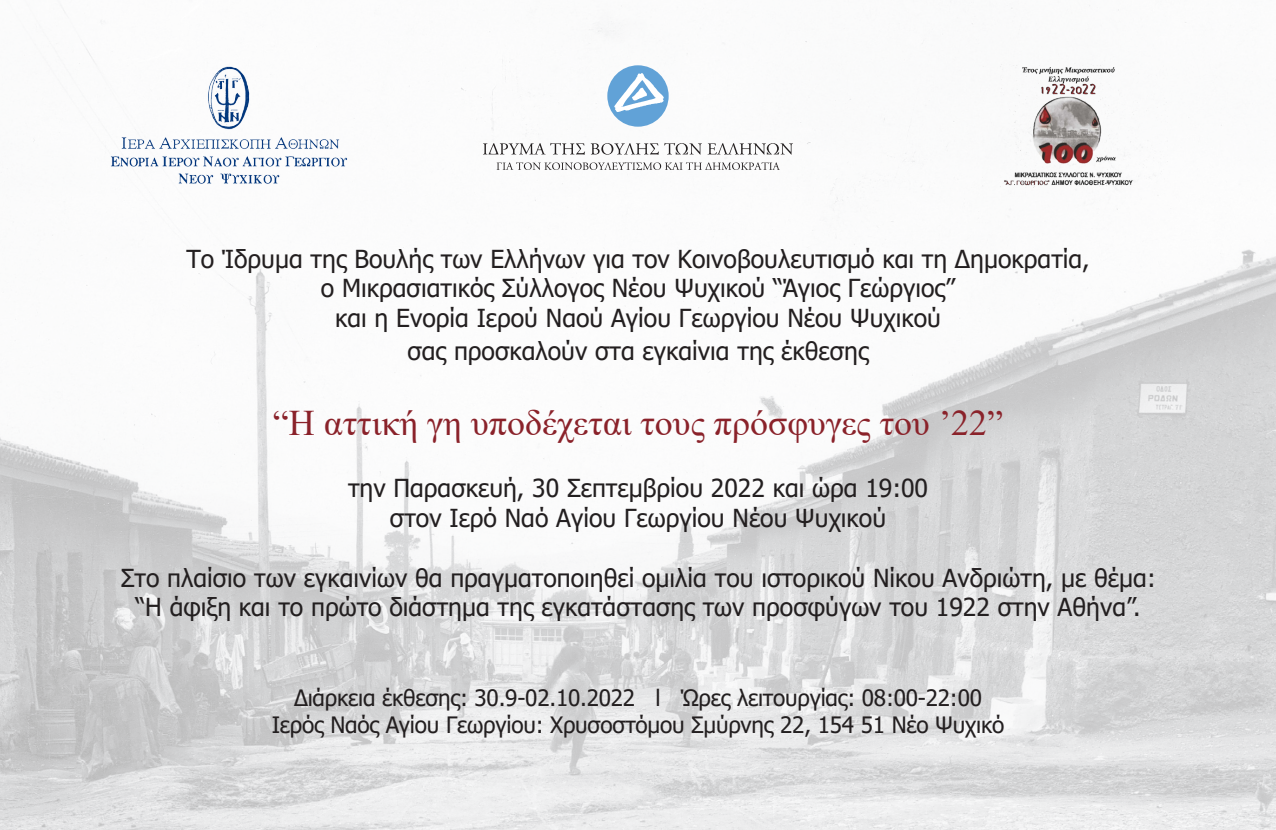
<style>
.page{position:relative;width:1276px;height:830px;background:#fff}
.page>*{position:absolute;margin:0;border:0;box-sizing:border-box;transform-origin:0 0}
.t1{font:36px "Times New Roman";color:#8a222a}
.t2{font:24.75px "Tahoma";color:#231f20}
.t3{font:22.5px "Tahoma";letter-spacing:-.01em;color:#231f20}
</style>
<div class="page">
<img style="left:0;top:5px;width:1276px;height:824px">
<svg style="left:483px;top:143px;width:102px;height:12px"></svg>
<svg style="left:591px;top:143px;width:202px;height:12px"></svg>
<svg style="left:496px;top:162px;width:284px;height:8px"></svg>
<div style="left:607px;top:65px;width:61px;height:62px;background:#61a2d7;border-radius:50%"></div>
<svg style="left:614px;top:73px;width:50px;height:39px"></svg>
<img style="left:980px;top:61px;width:188px;height:126px">
<img style="left:96px;top:56px;width:278px;height:138px">
<p class="t2" style="left:186px;top:242px;width:905px">Το Ίδρυμα της Βουλής των Ελλήνων για τον Κοινοβουλευτισμό και τη Δημοκρατία,</p>
<p class="t2" style="left:321px;top:272px;width:636px">ο Μικρασιατικός Σύλλογος Νέου Ψυχικού “Άγιος Γεώργιος”</p>
<p class="t2" style="left:335px;top:301px;width:607px">και η Ενορία Ιερού Ναού Αγίου Γεωργίου Νέου Ψυχικού</p>
<p class="t2" style="left:407px;top:334px;width:463px">σας προσκαλούν στα εγκαίνια της έκθεσης</p>
<p class="t1" style="left:273px;top:397px;width:731px">“Η αττική γη υποδέχεται τους πρόσφυγες του ’22”</p>
<p class="t2" style="left:348px;top:471px;width:581px">την Παρασκευή, 30 Σεπτεμβρίου 2022 και ώρα 19:00</p>
<p class="t2" style="left:390px;top:501px;width:498px">στον Ιερό Ναό Αγίου Γεωργίου Νέου Ψυχικού</p>
<p class="t2" style="left:121px;top:560px;width:1036px">Στο πλαίσιο των εγκαινίων θα πραγματοποιηθεί ομιλία του ιστορικού Νίκου Ανδριώτη, με θέμα:</p>
<p class="t2" style="left:135px;top:590px;width:1006px">“Η άφιξη και το πρώτο διάστημα της εγκατάστασης των προσφύγων του 1922 στην Αθήνα”.</p>
<p class="t3" style="left:294px;top:682px;width:689px">Διάρκεια έκθεσης: 30.9-02.10.2022 l Ώρες λειτουργίας: 08:00-22:00</p>
<p class="t3" style="left:272px;top:709px;width:734px">Ιερός Ναός Αγίου Γεωργίου: Χρυσοστόμου Σμύρνης 22, 154 51 Νέο Ψυχικό</p>
</div>
